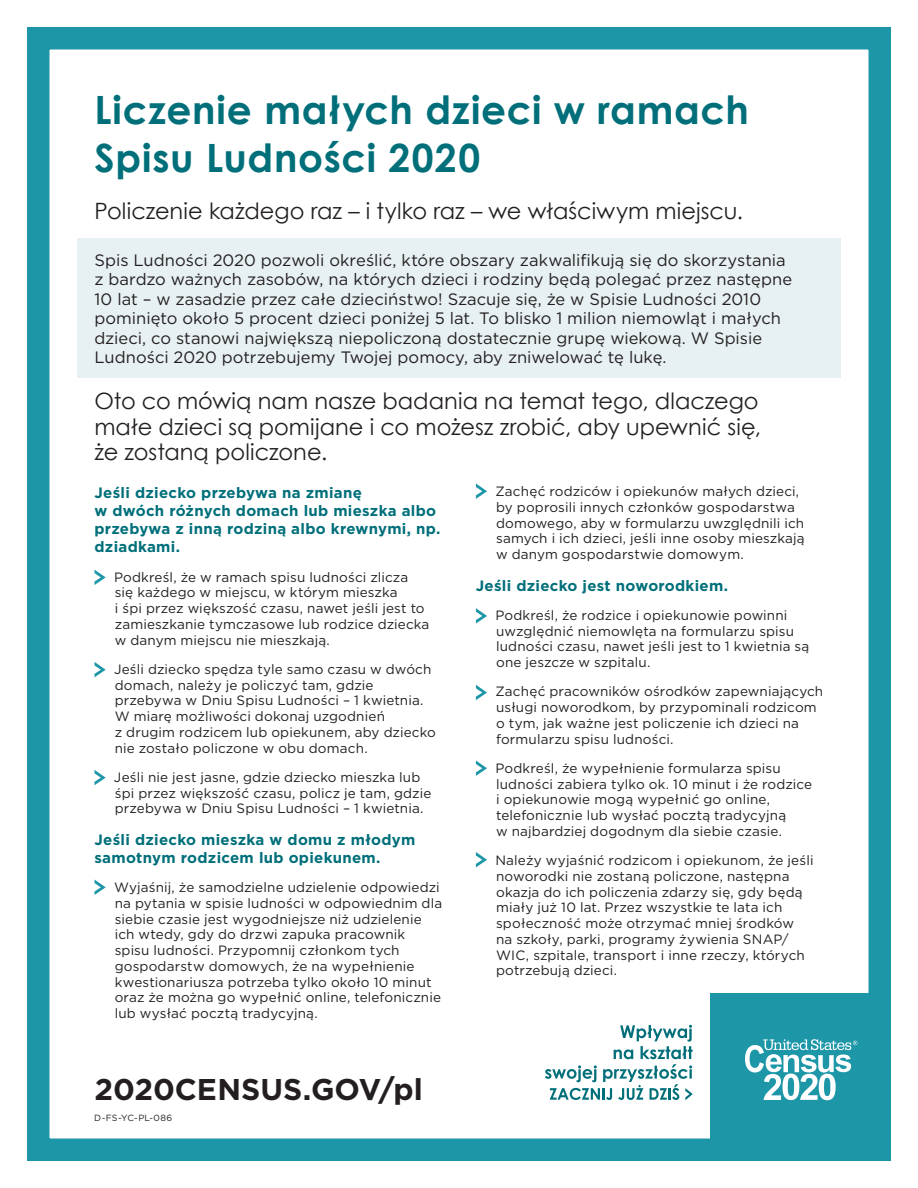
<style>
.page{position:relative;width:918px;height:1188px;background:#fff}
.page>*{position:absolute;margin:0;border:0;box-sizing:border-box;transform-origin:0 0}
.t1{font:700 39px/48px "Century Gothic";letter-spacing:.02em;color:#006f7a}
.t2{font:700 30px "Gotham";color:#231f20}
.t3{font:22.5px/25.5px "Century Gothic";letter-spacing:.005em;color:#231f20;text-align:justify}
.t4{font:16.5px/19.5px "Gotham";color:#231f20}
.t5{font:700 15px/18px "Gotham";letter-spacing:.02em;color:#006f7a}
.t6{font:13.5px/15.8px "Gotham";letter-spacing:.01em;color:#231f20}
.t7{font:9px "Gotham";letter-spacing:.03em;color:#231f20}
</style>
<div class="page">
<div style="left:27px;top:27px;width:864px;height:1134px;border:22px solid #1d97a8"></div>
<div style="left:711px;top:994px;width:180px;height:167px;background:#1d97a8"></div>
<div style="left:77px;top:238px;width:764px;height:140px;background:#e7f0f3"></div>
<svg style="left:94px;top:570px;width:12px;height:15px"></svg>
<svg style="left:94px;top:662px;width:12px;height:15px"></svg>
<svg style="left:94px;top:770px;width:12px;height:15px"></svg>
<svg style="left:94px;top:880px;width:12px;height:15px"></svg>
<svg style="left:476px;top:760px;width:11px;height:16px"></svg>
<svg style="left:476px;top:685px;width:11px;height:15px"></svg>
<svg style="left:476px;top:608px;width:11px;height:16px"></svg>
<svg style="left:476px;top:483px;width:11px;height:16px"></svg>
<svg style="left:476px;top:852px;width:11px;height:15px"></svg>
<svg style="left:545px;top:1025px;width:148px;height:75px"></svg>
<svg style="left:745px;top:1039px;width:112px;height:61px"></svg>
<h1 class="t1" style="left:94px;top:84px;width:656px">Liczenie małych dzieci w ramach<br>Spisu Ludności 2020</h1>
<h2 class="t3" style="left:94px;top:198px;width:650px">Policzenie każdego raz – i tylko raz – we właściwym miejscu.</h2>
<p class="t4" style="left:94px;top:250px;width:699px">Spis Ludności 2020 pozwoli określić, które obszary zakwalifikują się do skorzystania z bardzo ważnych zasobów, na których dzieci i rodziny będą polegać przez następne 10 lat – w zasadzie przez całe dzieciństwo! Szacuje się, że w Spisie Ludności 2010 pominięto około 5 procent dzieci poniżej 5 lat. To blisko 1 milion niemowląt i małych dzieci, co stanowi największą niepoliczoną dostatecznie grupę wiekową. W Spisie Ludności 2020 potrzebujemy Twojej pomocy, aby zniwelować tę lukę.</p>
<h2 class="t3" style="left:94px;top:388px;width:668px">Oto co mówią nam nasze badania na temat tego, dlaczego małe dzieci są pomijane i co możesz zrobić, aby upewnić się, że zostaną policzone.</h2>
<h3 class="t5" style="left:94px;top:484px;width:347px">Jeśli dziecko przebywa na zmianę<br>w dwóch różnych domach lub mieszka albo przebywa z inną rodziną albo krewnymi, np. dziadkami.</h3>
<p class="t6" style="left:114px;top:569px;width:317px">Podkreśl, że w ramach spisu ludności zlicza się każdego w miejscu, w którym mieszka<br>i śpi przez większość czasu, nawet jeśli jest to zamieszkanie tymczasowe lub rodzice dziecka w danym miejscu nie mieszkają.</p>
<p class="t6" style="left:114px;top:661px;width:323px">Jeśli dziecko spędza tyle samo czasu w dwóch domach, należy je policzyć tam, gdzie przebywa w Dniu Spisu Ludności – 1 kwietnia.<br>W miarę możliwości dokonaj uzgodnień<br>z drugim rodzicem lub opiekunem, aby dziecko nie zostało policzone w obu domach.</p>
<p class="t6" style="left:114px;top:769px;width:319px">Jeśli nie jest jasne, gdzie dziecko mieszka lub śpi przez większość czasu, policz je tam, gdzie przebywa w Dniu Spisu Ludności – 1 kwietnia.</p>
<h3 class="t5" style="left:94px;top:830px;width:322px">Jeśli dziecko mieszka w domu z młodym samotnym rodzicem lub opiekunem.</h3>
<p class="t6" style="left:114px;top:879px;width:330px">Wyjaśnij, że samodzielne udzielenie odpowiedzi na pytania w spisie ludności w odpowiednim dla siebie czasie jest wygodniejsze niż udzielenie ich wtedy, gdy do drzwi zapuka pracownik spisu ludności. Przypomnij członkom tych gospodarstw domowych, że na wypełnienie kwestionariusza potrzeba tylko około 10 minut oraz że można go wypełnić online, telefonicznie lub wysłać pocztą tradycyjną.</p>
<p class="t6" style="left:495px;top:483px;width:311px">Zachęć rodziców i opiekunów małych dzieci, by poprosili innych członków gospodarstwa domowego, aby w formularzu uwzględnili ich samych i ich dzieci, jeśli inne osoby mieszkają w danym gospodarstwie domowym.</p>
<h3 class="t5" style="left:476px;top:576px;width:254px">Jeśli dziecko jest noworodkiem.</h3>
<p class="t6" style="left:495px;top:607px;width:316px">Podkreśl, że rodzice i opiekunowie powinni uwzględnić niemowlęta na formularzu spisu ludności czasu, nawet jeśli jest to 1 kwietnia są one jeszcze w szpitalu.</p>
<p class="t6" style="left:495px;top:683px;width:329px">Zachęć pracowników ośrodków zapewniających usługi noworodkom, by przypominali rodzicom o tym, jak ważne jest policzenie ich dzieci na formularzu spisu ludności.</p>
<p class="t6" style="left:495px;top:760px;width:318px">Podkreśl, że wypełnienie formularza spisu ludności zabiera tylko ok. 10 minut i że rodzice i opiekunowie mogą wypełnić go online, telefonicznie lub wysłać pocztą tradycyjną<br>w najbardziej dogodnym dla siebie czasie.</p>
<p class="t6" style="left:495px;top:852px;width:320px">Należy wyjaśnić rodzicom i opiekunom, że jeśli noworodki nie zostaną policzone, następna okazja do ich policzenia zdarzy się, gdy będą miały już 10 lat. Przez wszystkie te lata ich społeczność może otrzymać mniej środków<br>na szkoły, parki, programy żywienia SNAP/ WIC, szpitale, transport i inne rzeczy, których potrzebują dzieci.</p>
<p class="t2" style="left:94px;top:1070px;width:330px">2020CENSUS.GOV/pl</p>
<p class="t7" style="left:94px;top:1112px;width:79px">D-FS-YC-PL-086</p>
</div>
